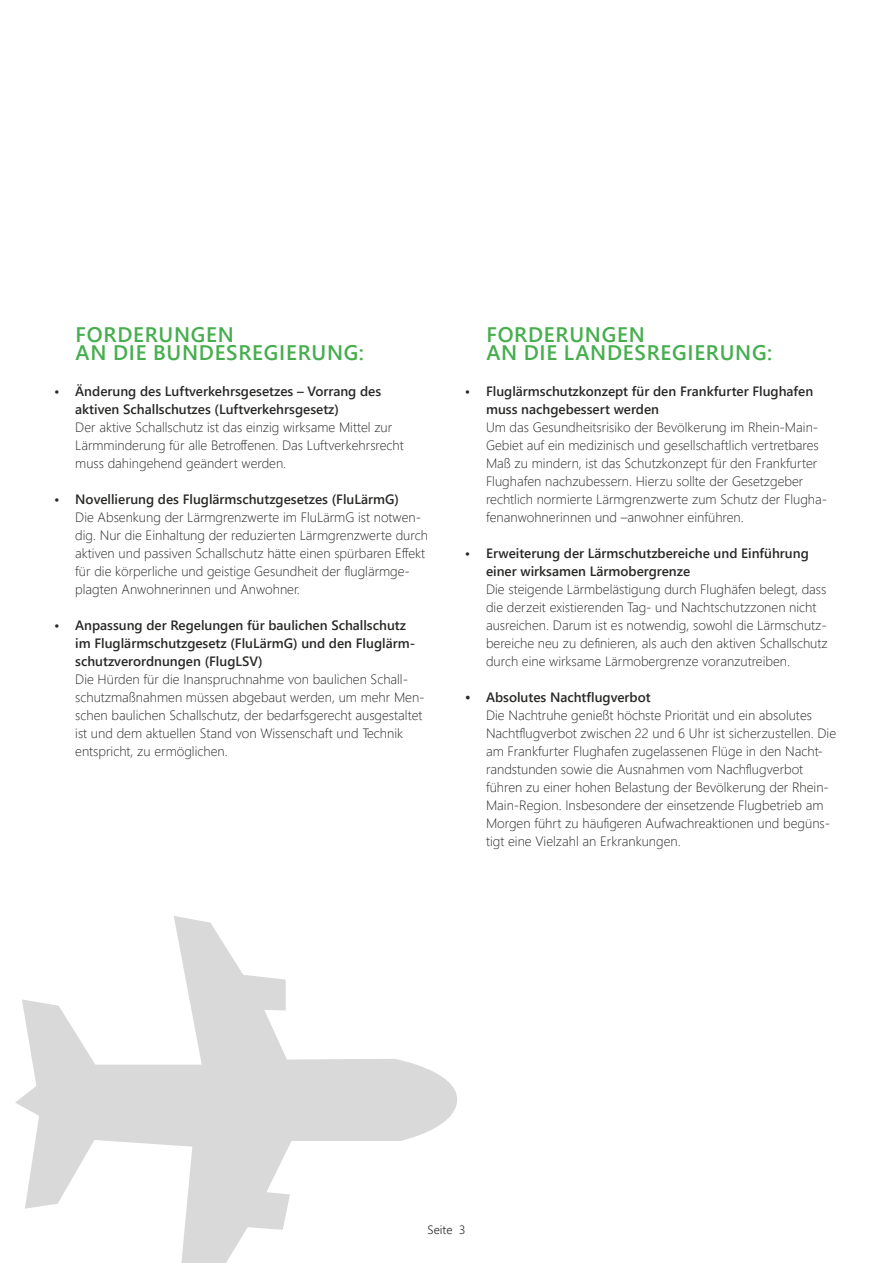
<style>
.page{position:relative;width:893px;height:1263px;background:#fff}
.page>*{position:absolute;margin:0;border:0;box-sizing:border-box;transform-origin:0 0}
.t1{font:600 21px/18px "Segoe UI";letter-spacing:.035em;color:#46ae4e}
.t2{font:300 13.5px/18px "Segoe UI";color:#282827}
.t3{font:600 13.5px/18px "Segoe UI";color:#282827}
.t4{font:300 12px "Segoe UI";color:#282827}
.s1{font-weight:600;font-size:15px}
.s2{font-weight:600}
</style>
<div class="page">
<svg style="left:15px;top:916px;width:442px;height:347px"></svg>
<h1 class="t1" style="left:76px;top:324px;width:290px">FORDERUNGEN<br>AN DIE BUNDESREGIERUNG:</h1>
<p class="t3" style="left:75px;top:381px;width:307px;text-indent:-21px">• Änderung des Luftverkehrsgesetzes – Vorrang des aktiven Schallschutzes (Luftverkehrsgesetz)</p>
<p class="t2" style="left:75px;top:417px;width:330px">Der aktive Schallschutz ist das einzig wirksame Mittel zur<br>Lärmminderung für alle Betroffenen. Das Luftverkehrsrecht muss dahingehend geändert werden.</p>
<p class="t3" style="left:54px;top:489px;width:346px">• Novellierung des Fluglärmschutzgesetzes (FluLärmG)</p>
<p class="t2" style="left:75px;top:507px;width:354px">Die Absenkung der Lärmgrenzwerte im FluLärmG ist notwen&shy;dig. Nur die Einhaltung der reduzierten Lärmgrenzwerte durch aktiven und passiven Schallschutz hätte einen spürbaren Effekt für die körperliche und geistige Gesundheit der fluglärmge&shy;plagten Anwohnerinnen und Anwohner.</p>
<p class="t3" style="left:75px;top:615px;width:341px;text-indent:-21px">• Anpassung der Regelungen für baulichen Schallschutz im Fluglärmschutzgesetz (FluLärmG) und den Fluglärm&shy;schutzverordnungen (FlugLSV)</p>
<p class="t2" style="left:75px;top:669px;width:351px">Die Hürden für die Inanspruchnahme von baulichen Schall&shy;schutzmaßnahmen müssen abgebaut werden, um mehr Men&shy;schen baulichen Schallschutz, der bedarfsgerecht ausgestaltet ist und dem aktuellen Stand von Wissenschaft und Technik entspricht, zu ermöglichen.</p>
<h1 class="t1" style="left:486px;top:324px;width:287px">FORDERUNGEN<br>AN DIE LANDESREGIERUNG:</h1>
<p class="t3" style="left:486px;top:381px;width:329px;text-indent:-21px">• Fluglärmschutzkonzept für den Frankfurter Flughafen muss nachgebessert werden</p>
<p class="t2" style="left:486px;top:417px;width:343px">Um das Gesundheitsrisiko der Bevölkerung im Rhein-Main-Gebiet auf ein medizinisch und gesellschaftlich vertretbares Maß zu mindern, ist das Schutzkonzept für den Frankfurter Flughafen nachzubessern. Hierzu sollte der Gesetzgeber rechtlich normierte Lärmgrenzwerte zum Schutz der Flugha&shy;fenanwohnerinnen und –anwohner einführen.</p>
<p class="t3" style="left:486px;top:543px;width:324px;text-indent:-21px">• Erweiterung der Lärmschutzbereiche und Einführung einer wirksamen Lärmobergrenze</p>
<p class="t2" style="left:486px;top:579px;width:343px">Die steigende Lärmbelästigung durch Flughäfen belegt, dass die derzeit existierenden Tag- und Nachtschutzzonen nicht ausreichen. Darum ist es notwendig, sowohl die Lärmschutz&shy;bereiche neu zu definieren, als auch den aktiven Schallschutz durch eine wirksame Lärmobergrenze voranzutreiben.</p>
<p class="t2" style="left:486px;top:687px;width:352px;text-indent:-21px"><span class="s1">•</span> <span class="s2">Absolutes Nachtflugverbot<br></span>Die Nachtruhe genießt höchste Priorität und ein absolutes Nachtflugverbot zwischen 22 und 6 Uhr ist sicherzustellen. Die am Frankfurter Flughafen zugelassenen Flüge in den Nacht&shy;randstunden sowie die Ausnahmen vom Nachflugverbot führen zu einer hohen Belastung der Bevölkerung der Rhein-Main-Region. Insbesondere der einsetzende Flugbetrieb am Morgen führt zu häufigeren Aufwachreaktionen und begüns&shy;tigt eine Vielzahl an Erkrankungen.</p>
<p class="t4" style="left:428px;top:1218px;width:39px">Seite 3</p>
</div>
